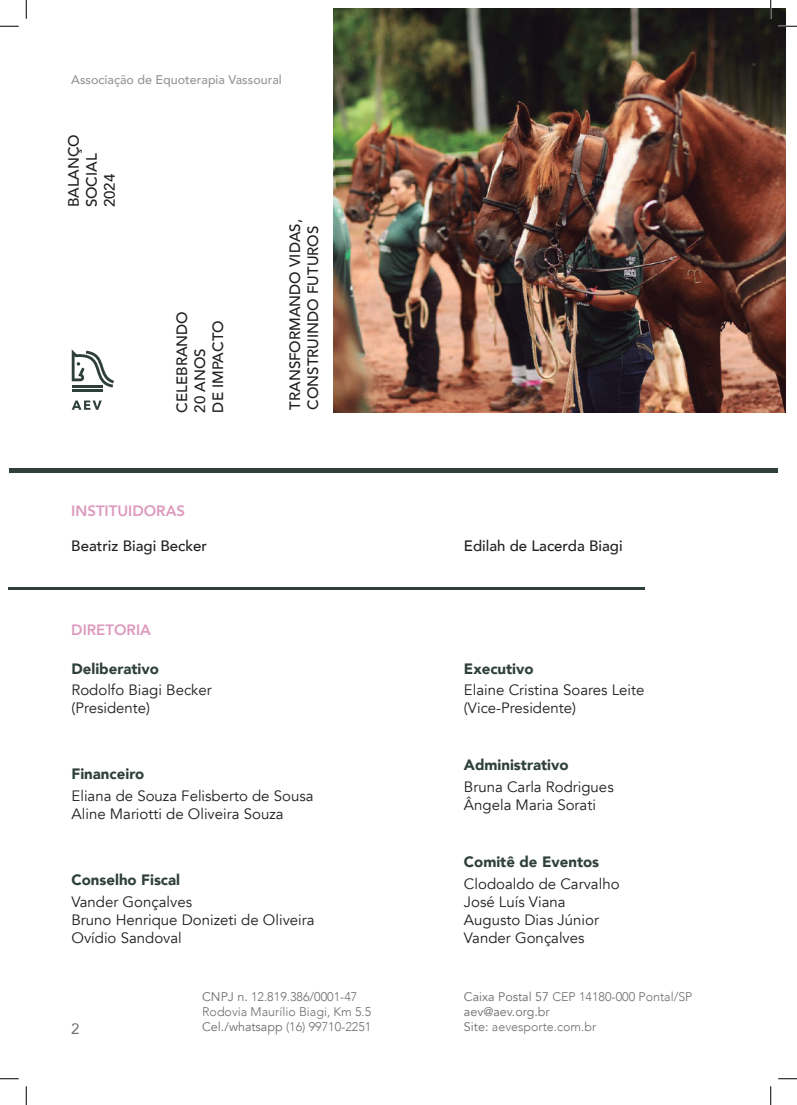
<style>
.page{position:relative;width:797px;height:1105px;background:#fff}
.page>*{position:absolute;margin:0;border:0;box-sizing:border-box;transform-origin:0 0}
.t1{font:15px/18px "Avenir";color:#231f20}
.t2{font:500 15px/18px "Avenir";color:#231f20}
.t3{font:900 15px "Avenir";color:#2e4037}
.t4{font:800 15px "Avenir";color:#dd9abe}
.t5{font:15px "Avenir";color:#6c6d70}
.t6{font:300 12.5px/15px "Avenir";color:#6c6d70}
.t7{font:500 12.5px "Avenir";color:#939598}
.s1{font-weight:400}
</style>
<div class="page">
<hr style="left:9px;top:468px;width:768px;height:4px;background:#2e4037">
<img style="left:333px;top:9px;width:452px;height:403px">
<hr style="left:72px;top:386px;width:30px;height:2px;background:#2f4038">
<hr style="left:72px;top:390px;width:30px;height:2px;background:#2f4038">
<svg style="left:72px;top:349px;width:42px;height:38px"></svg>
<svg style="left:72px;top:400px;width:30px;height:10px"></svg>
<hr style="left:9px;top:587px;width:636px;height:3px;background:#2e4037">
<svg style="left:0;top:25px;width:19px;height:2px"></svg>
<svg style="left:778px;top:25px;width:19px;height:2px"></svg>
<svg style="left:0;top:1078px;width:19px;height:1px"></svg>
<svg style="left:778px;top:1078px;width:19px;height:1px"></svg>
<svg style="left:25px;top:0;width:2px;height:19px"></svg>
<svg style="left:25px;top:1086px;width:2px;height:19px"></svg>
<svg style="left:770px;top:0;width:1px;height:19px"></svg>
<svg style="left:770px;top:1086px;width:1px;height:19px"></svg>
<p class="t7" style="left:71px;top:69px;width:212px">Associação de Equoterapia Vassoural</p>
<p class="t2" style="left:64px;top:207px;width:75px;rotate:-90deg">BALANÇO<br>SOCIAL<br>2024</p>
<p class="t2" style="left:172px;top:412px;width:103px;rotate:-90deg">CELEBRANDO<br>20 ANOS<br>DE IMPACTO</p>
<p class="t4" style="left:71px;top:499px;width:115px">INSTITUIDORAS</p>
<p class="t2" style="left:285px;top:410px;width:192px;rotate:-90deg">TRANSFORMANDO VIDAS,<br>CONSTRUINDO FUTUROS</p>
<p class="t2" style="left:71px;top:536px;width:137px">Beatriz Biagi Becker</p>
<p class="t2" style="left:464px;top:536px;width:160px">Edilah de Lacerda Biagi</p>
<p class="t4" style="left:71px;top:618px;width:81px">DIRETORIA</p>
<p class="t3" style="left:71px;top:656px;width:89px">Deliberativo</p>
<p class="t1" style="left:71px;top:681px;width:142px">Rodolfo Biagi Becker (Presidente)</p>
<p class="t3" style="left:71px;top:761px;width:74px">Financeiro</p>
<p class="t1" style="left:71px;top:787px;width:243px">Eliana de Souza Felisberto de Sousa<br>Aline Mariotti de Oliveira Souza</p>
<p class="t3" style="left:71px;top:867px;width:110px">Conselho Fiscal</p>
<p class="t1" style="left:71px;top:893px;width:245px">Vander Gonçalves<br>Bruno Henrique Donizeti de Oliveira<br>Ovídio Sandoval</p>
<p class="t3" style="left:464px;top:656px;width:71px">Executivo</p>
<p class="t1" style="left:464px;top:681px;width:182px">Elaine Cristina Soares Leite (Vice-Presidente)</p>
<p class="t3" style="left:464px;top:752px;width:106px">Administrativo</p>
<p class="t1" style="left:464px;top:778px;width:151px">Bruna Carla Rodrigues<br>Ângela Maria Sorati</p>
<p class="t3" style="left:464px;top:849px;width:137px">Comitê de Eventos</p>
<p class="t1" style="left:464px;top:875px;width:157px">Clodoaldo de Carvalho<br>José Luís Viana<br>Augusto Dias Júnior<br>Vander Gonçalves</p>
<p class="t5" style="left:71px;top:1016px;width:10px">2</p>
<p class="t6" style="left:202px;top:989px;width:171px"><span class="s1">CNPJ n.</span> 12.819.386/0001-47<br>Rodovia Maurílio Biagi, Km 5.5<br><span class="s1">Cel./whatsapp</span> (16) 99710-2251</p>
<p class="t6" style="left:464px;top:989px;width:230px"><span class="s1">Caixa Postal 57</span> CEP 14180-000 Pontal/SP <span class="s1">aev@aev.org.br<br>Site:</span> aevesporte.com.br</p>
</div>
